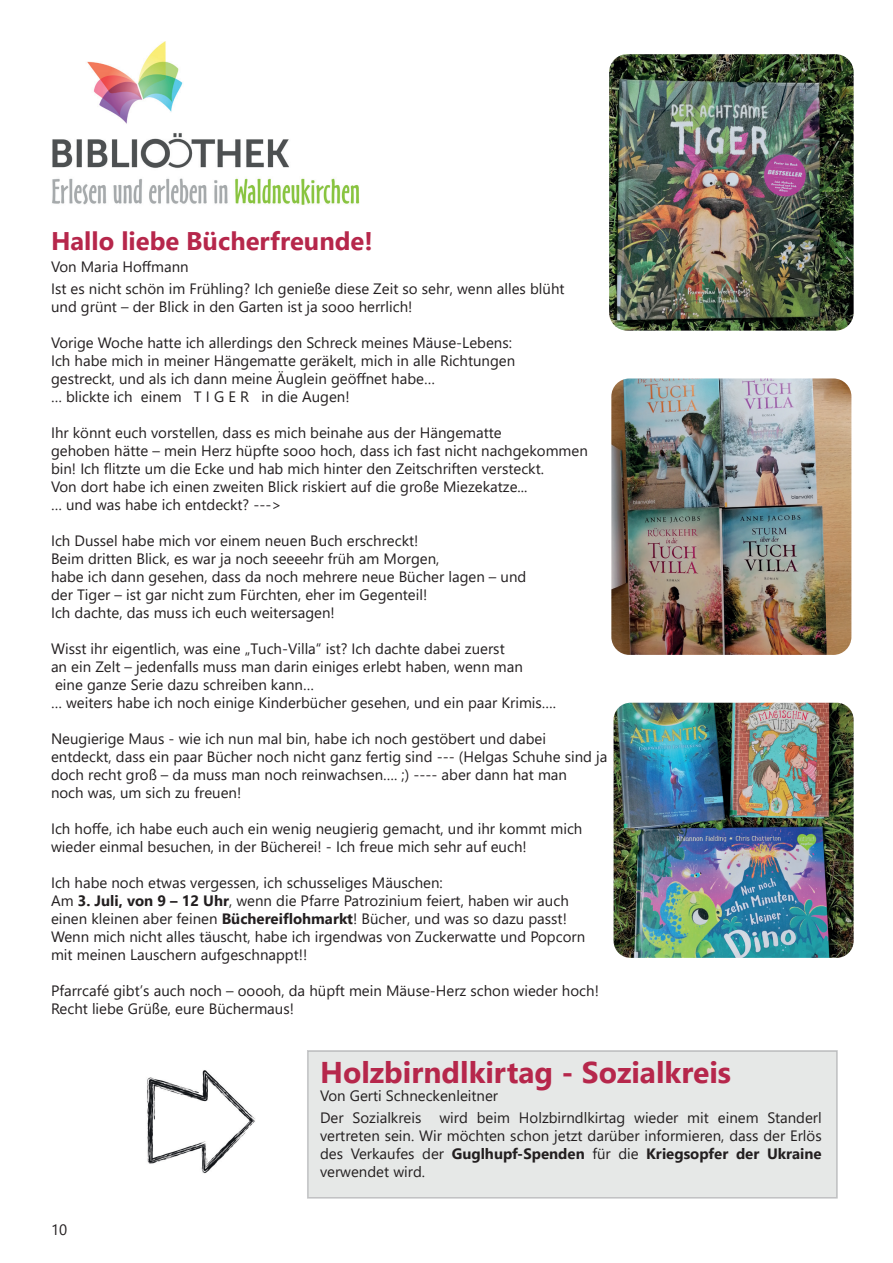
<style>
.page{position:relative;width:893px;height:1263px;background:#fff}
.page>*{position:absolute;margin:0;border:0;box-sizing:border-box;transform-origin:0 0}
.t1{font:700 30px "Segoe UI";color:#b6274b}
.t2{font:700 25.5px "Segoe UI";color:#b6274b}
.t3{font:15px/18px "Segoe UI";color:#231f20}
.s1{font-weight:700}
</style>
<div class="page">
<div style="left:308px;top:1051px;width:529px;height:147px;background:#e6e8e7"></div>
<img style="left:609px;top:54px;width:245px;height:277px">
<img style="left:611px;top:378px;width:240px;height:277px">
<img style="left:614px;top:703px;width:240px;height:255px">
<img style="left:147px;top:1070px;width:108px;height:104px">
<img style="left:52px;top:41px;width:307px;height:164px">
<h2 class="t2" style="left:51px;top:216px;width:323px">Hallo liebe Bücherfreunde!</h2>
<p class="t3" style="left:51px;top:256px;width:139px">Von Maria Hoffmann</p>
<p class="t3" style="left:51px;top:278px;width:515px">Ist es nicht schön im Frühling? Ich genieße diese Zeit so sehr, wenn alles blüht und grünt – der Blick in den Garten ist ja sooo herrlich!</p>
<p class="t3" style="left:51px;top:332px;width:466px">Vorige Woche hatte ich allerdings den Schreck meines Mäuse-Lebens:<br>Ich habe mich in meiner Hängematte geräkelt, mich in alle Richtungen gestreckt, und als ich dann meine Äuglein geöffnet habe…<br>… blickte ich einem T I G E R in die Augen!</p>
<p class="t3" style="left:51px;top:422px;width:538px">Ihr könnt euch vorstellen, dass es mich beinahe aus der Hängematte<br>gehoben hätte – mein Herz hüpfte sooo hoch, dass ich fast nicht nachgekommen bin! Ich flitzte um die Ecke und hab mich hinter den Zeitschriften versteckt.<br>Von dort habe ich einen zweiten Blick riskiert auf die große Miezekatze...<br>… und was habe ich entdeckt? ---&gt;</p>
<p class="t3" style="left:51px;top:530px;width:477px">Ich Dussel habe mich vor einem neuen Buch erschreckt!<br>Beim dritten Blick, es war ja noch seeeehr früh am Morgen,<br>habe ich dann gesehen, dass da noch mehrere neue Bücher lagen – und der Tiger – ist gar nicht zum Fürchten, eher im Gegenteil!<br>Ich dachte, das muss ich euch weitersagen!</p>
<p class="t3" style="left:51px;top:638px;width:507px">Wisst ihr eigentlich, was eine „Tuch-Villa“ ist? Ich dachte dabei zuerst<br>an ein Zelt – jedenfalls muss man darin einiges erlebt haben, wenn man<br>eine ganze Serie dazu schreiben kann…<br>… weiters habe ich noch einige Kinderbücher gesehen, und ein paar Krimis….</p>
<p class="t3" style="left:51px;top:728px;width:558px">Neugierige Maus - wie ich nun mal bin, habe ich noch gestöbert und dabei entdeckt, dass ein paar Bücher noch nicht ganz fertig sind --- (Helgas Schuhe sind ja doch recht groß – da muss man noch reinwachsen…. ;) ---- aber dann hat man<br>noch was, um sich zu freuen!</p>
<p class="t3" style="left:51px;top:818px;width:533px">Ich hoffe, ich habe euch auch ein wenig neugierig gemacht, und ihr kommt mich wieder einmal besuchen, in der Bücherei! - Ich freue mich sehr auf euch!</p>
<p class="t3" style="left:51px;top:872px;width:536px">Ich habe noch etwas vergessen, ich schusseliges Mäuschen:<br>Am <span class="s1">3. Juli, von 9 – 12 Uhr</span>, wenn die Pfarre Patrozinium feiert, haben wir auch einen kleinen aber feinen <span class="s1">Büchereiflohmarkt</span>! Bücher, und was so dazu passt!<br>Wenn mich nicht alles täuscht, habe ich irgendwas von Zuckerwatte und Popcorn mit meinen Lauschern aufgeschnappt!!</p>
<p class="t3" style="left:51px;top:980px;width:549px">Pfarrcafé gibt’s auch noch – ooooh, da hüpft mein Mäuse-Herz schon wieder hoch!<br>Recht liebe Grüße, eure Büchermaus!</p>
<p class="t3" style="left:51px;top:1219px;width:18px">10</p>
<h1 class="t1" style="left:320px;top:1044px;width:413px">Holzbirndlkirtag - Sozialkreis</h1>
<p class="t3" style="left:320px;top:1083px;width:503px;line-height:22.5px">Von Gerti Schneckenleitner<br>Der Sozialkreis wird beim Holzbirndlkirtag wieder mit einem Standerl</p>
<p class="t3" style="left:320px;top:1126px;width:503px;text-align:justify">vertreten sein. Wir möchten schon jetzt darüber informieren, dass der Erlös des Verkaufes der <span class="s1">Guglhupf-Spenden</span> für die <span class="s1">Kriegsopfer der Ukraine </span>verwendet wird.</p>
</div>
